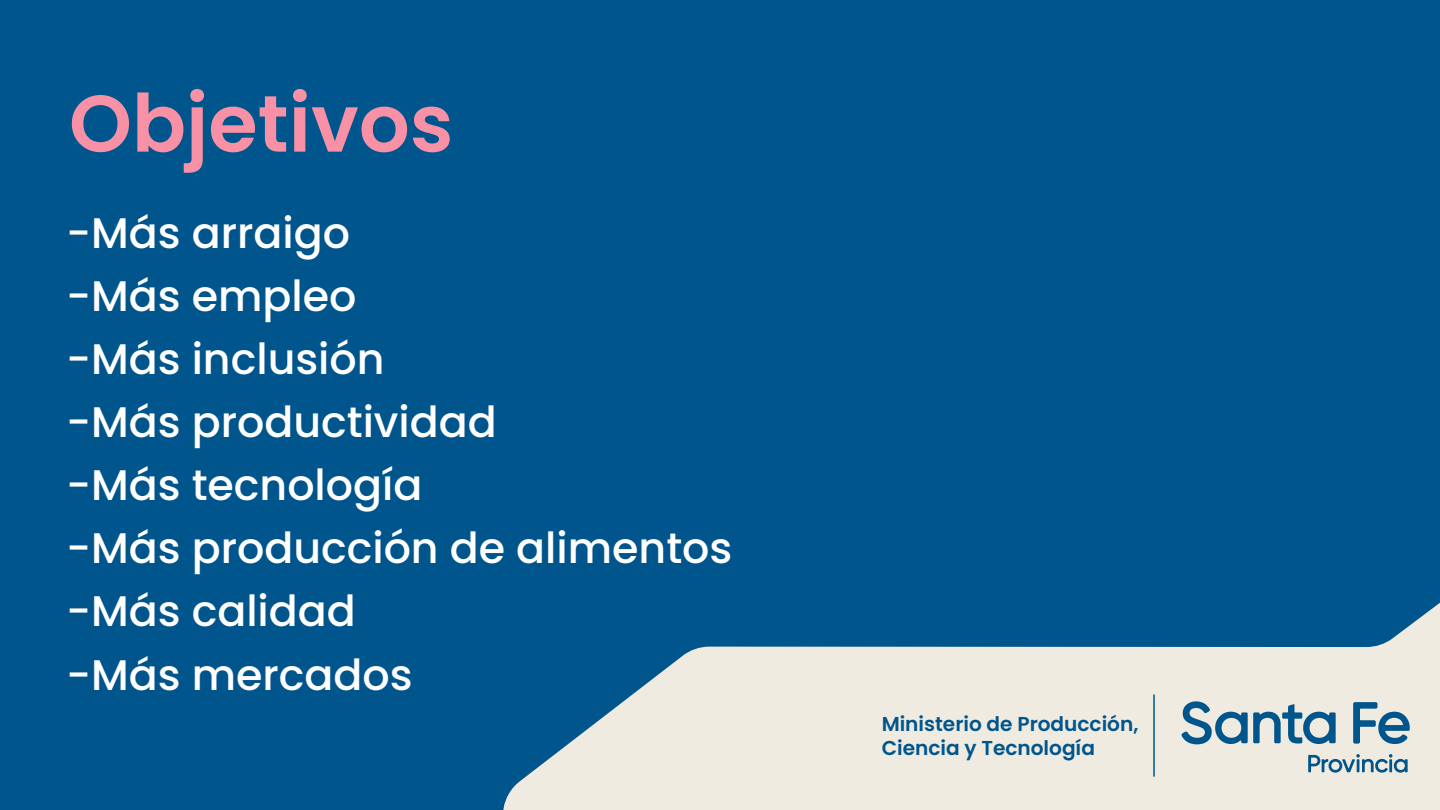
<style>
.page{position:relative;width:1440px;height:810px;background:#00558c}
.page>*{position:absolute;margin:0;border:0;box-sizing:border-box;transform-origin:0 0}
.t1{font:600 79.95px "Poppins";color:#f891a5}
.t2{font:500 42.75px/63px "Poppins";color:#fff}
.t3{font:600 20.1px/23.1px "Poppins";color:#00558c}
</style>
<div class="page">
<svg style="left:503px;top:602px;width:937px;height:208px;fill:#f0ebe0"></svg>
<svg style="left:1308px;top:754px;width:100px;height:19px"></svg>
<svg style="left:1181px;top:701px;width:155px;height:43px"></svg>
<svg style="left:1353px;top:702px;width:57px;height:42px"></svg>
<hr style="left:1153px;top:695px;width:2px;height:82px;background:#00558c">
<h1 class="t1" style="left:69px;top:77px;width:386px">Objetivos</h1>
<p class="t2" style="left:66px;top:202px;width:668px">-Más arraigo<br>-Más empleo<br>-Más inclusión<br>-Más productividad<br>-Más tecnología<br>-Más producción de alimentos -Más calidad<br>-Más mercados</p>
<p class="t2" style="left:19px;top:328px;width:218px">alimentos</p>
<p class="t3" style="left:882px;top:713px;width:258px">Ministerio de Producción,<br>Ciencia y Tecnología</p>
</div>
